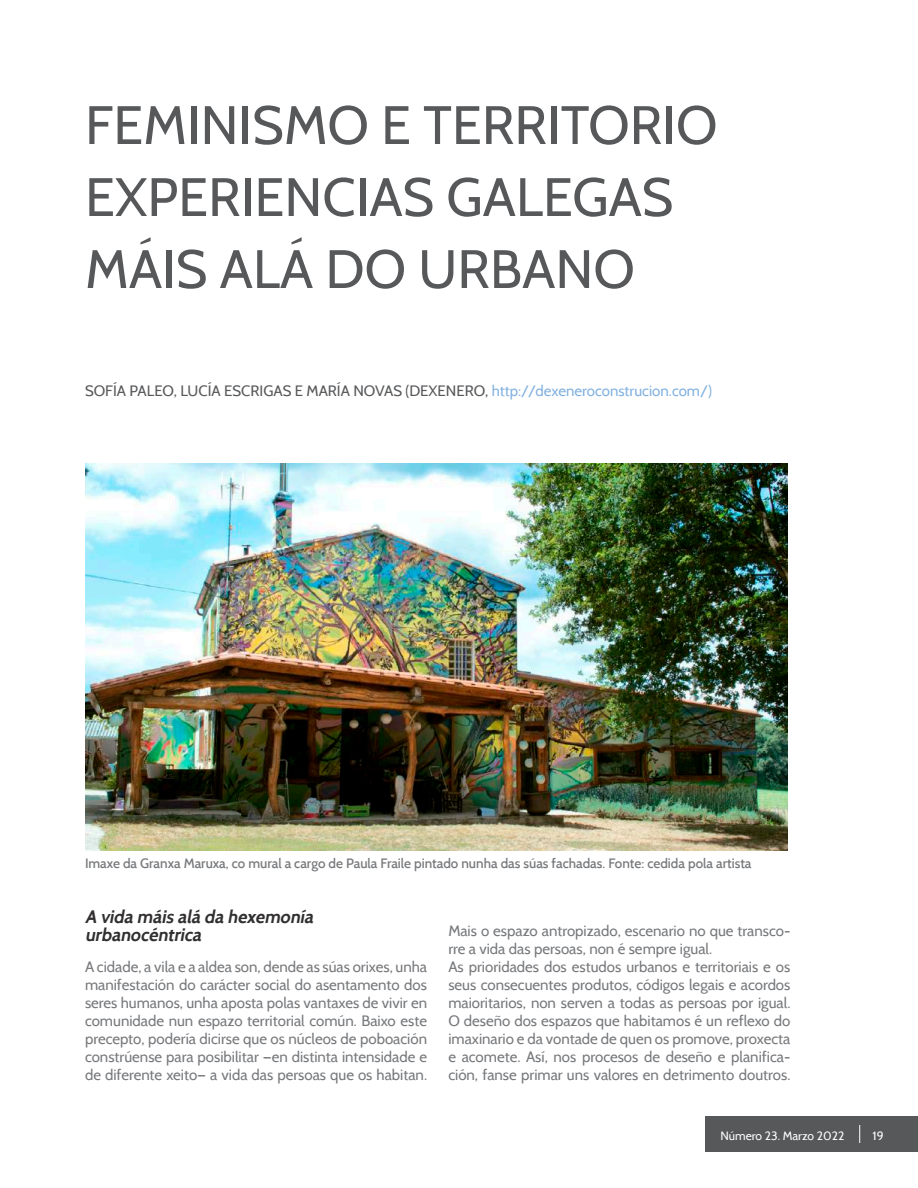
<style>
.page{position:relative;width:918px;height:1188px;background:#fff}
.page>*{position:absolute;margin:0;border:0;box-sizing:border-box;transform-origin:0 0}
.t1{font:54px/72px "Cabin";color:#57585a}
.t2{font:italic 700 18px/18px "Cabin";color:#312f30}
.t3{font:15px/18px "Cabin";color:#76787b;text-align:justify}
.t4{font:15px "Cabin";color:#57585a}
.t5{font:500 13.5px "Cabin";color:#76787b}
.t6{font:12px "Cabin";color:#fff}
.s1{color:#82b1e0}
</style>
<div class="page">
<div style="left:705px;top:1116px;width:213px;height:36px;background:#57585a"></div>
<svg style="left:859px;top:1125px;width:1px;height:18px"></svg>
<img style="left:85px;top:464px;width:703px;height:386px">
<h1 class="t1" style="left:85px;top:89px;width:634px">FEMINISMO E TERRITORIO<br>EXPERIENCIAS GALEGAS<br>MÁIS ALÁ DO URBANO</h1>
<p class="t4" style="left:85px;top:382px;width:628px">SOFÍA PALEO, LUCÍA ESCRIGAS E MARÍA NOVAS (DEXENERO, <span class="s1">http://dexeneroconstrucion.com/)</span></p>
<p class="t5" style="left:85px;top:855px;width:668px">Imaxe da Granxa Maruxa, co mural a cargo de Paula Fraile pintado nunha das súas fachadas. Fonte: cedida pola artista</p>
<p class="t2" style="left:85px;top:908px;width:234px">A vida máis alá da hexemonía urbanocéntrica</p>
<p class="t3" style="left:85px;top:958px;width:344px">A cidade, a vila e a aldea son, dende as súas orixes, unha manifestación do carácter social do asentamento dos seres humanos, unha aposta polas vantaxes de vivir en comunidade nun espazo territorial común. Baixo este precepto, podería dicirse que os núcleos de poboación constrúense para posibilitar —en distinta intensidade e de diferente xeito— a vida das persoas que os habitan.</p>
<p class="t3" style="left:448px;top:922px;width:344px;text-align:left">Mais o espazo antropizado, escenario no que transco&shy;rre a vida das persoas, non é sempre igual.<br>As prioridades dos estudos urbanos e territoriais e os seus consecuentes produtos, códigos legais e acordos maioritarios, non serven a todas as persoas por igual.<br>O deseño dos espazos que habitamos é un reflexo do imaxinario e da vontade de quen os promove, proxecta e acomete. Así, nos procesos de deseño e planifica&shy;ción, fanse primar uns valores en detrimento doutros.</p>
<p class="t6" style="left:721px;top:1128px;width:125px">Número 23. Marzo 2022</p>
<p class="t6" style="left:873px;top:1128px;width:13px">19</p>
</div>
